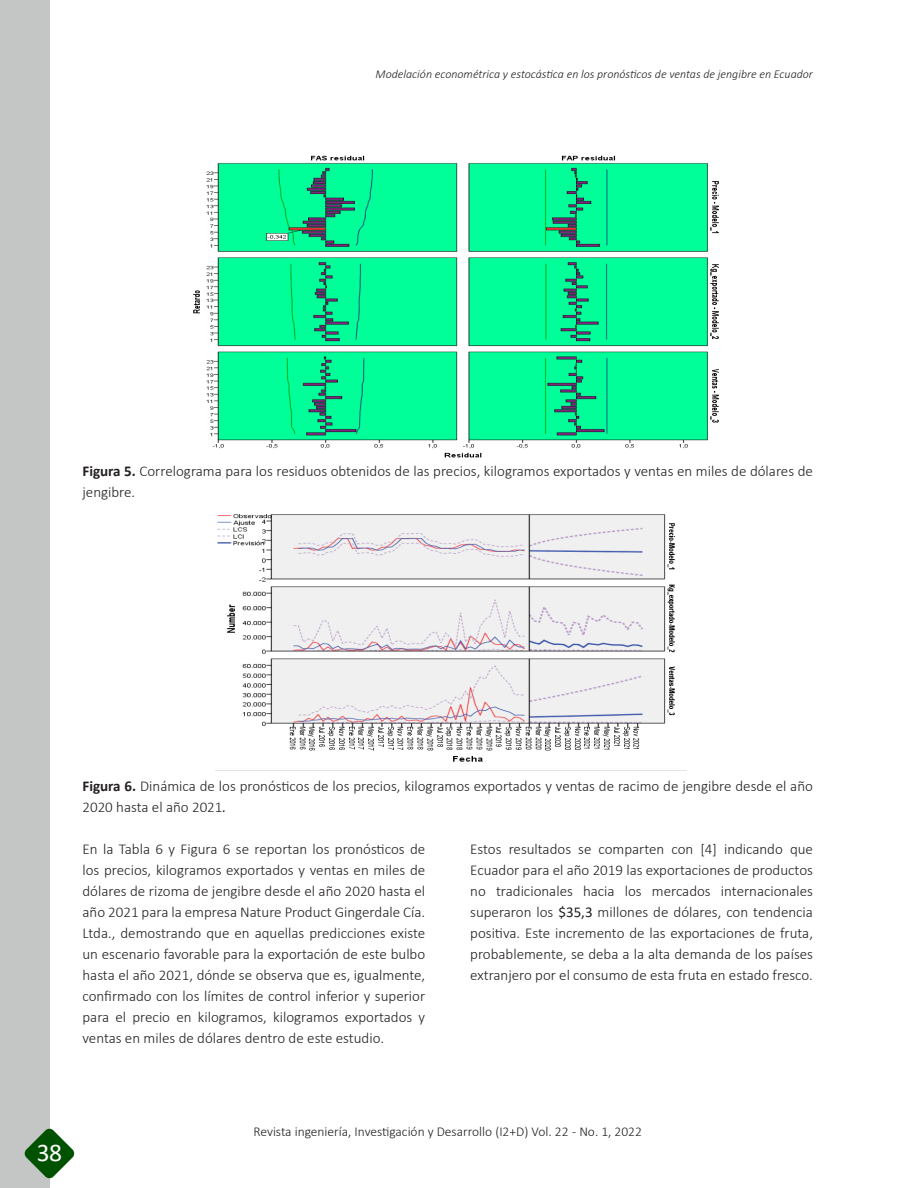
<style>
.page{position:relative;width:918px;height:1188px;background:#fff}
.page>*{position:absolute;margin:0;border:0;box-sizing:border-box;transform-origin:0 0}
.t1{font:25.5px "Calibri";color:#fff}
.Texto_del_contenido{font:300 15px/21px "Calibri";color:#231f20}
.t2{font:300 13.5px "Calibri";color:#231f20}
.Encabezados{font:italic 300 12px "Calibri";color:#231f20}
.s1{font-weight:700}
.s2{font-weight:400;font-style:italic}
.s3{font-weight:400}
</style>
<div class="page">
<div style="left:0;top:0;width:49px;height:1188px;background:#c4c5c5"></div>
<svg style="left:24px;top:1128px;width:51px;height:51px"></svg>
<img style="left:193px;top:155px;width:526px;height:303px">
<img style="left:216px;top:514px;width:471px;height:257px">
<p class="Encabezados" style="left:376px;top:67px;width:439px">Modelación econométrica y estocástica en los pronósticos de ventas de jengibre en Ecuador</p>
<p class="Texto_del_contenido" style="left:82px;top:461px;width:732px"><span class="s1">Figura 5.</span> Correlograma para los residuos obtenidos de las precios, kilogramos exportados y ventas en miles de dólares de jengibre.</p>
<p class="Texto_del_contenido" style="left:82px;top:776px;width:732px"><span class="s1">Figura 6.</span> Dinámica de los pronósticos de los precios, kilogramos exportados y ventas de racimo de jengibre desde el año<br>2020 hasta el año 2021<span class="s2">.</span></p>
<p class="Texto_del_contenido" style="left:82px;top:839px;width:344px;text-align:justify">En la Tabla 6 y Figura 6 se reportan los pronósticos de los precios, kilogramos exportados y ventas en miles de dólares de rizoma de jengibre desde el año 2020 hasta el año 2021 para la empresa Nature Product Gingerdale Cía.<br>Ltda., demostrando que en aquellas predicciones existe un escenario favorable para la exportación de este bulbo hasta el año 2021, dónde se observa que es, igualmente, confirmado con los límites de control inferior y superior para el precio en kilogramos, kilogramos exportados y ventas en miles de dólares dentro de este estudio.</p>
<p class="Texto_del_contenido" style="left:470px;top:839px;width:344px;text-align:justify">Estos resultados se comparten con [4] indicando que Ecuador para el año 2019 las exportaciones de productos no tradicionales hacia los mercados internacionales superaron los <span class="s3">$35,3</span> millones de dólares, con tendencia positiva. Este incremento de las exportaciones de fruta, probablemente, se deba a la alta demanda de los países extranjero por el consumo de esta fruta en estado fresco.</p>
<h1 class="t1" style="left:37px;top:1135px;width:27px">38</h1>
<p class="t2" style="left:254px;top:1123px;width:390px">Revista ingeniería, Investigación y Desarrollo (I2+D) Vol. 22 - No. 1, 2022</p>
</div>
